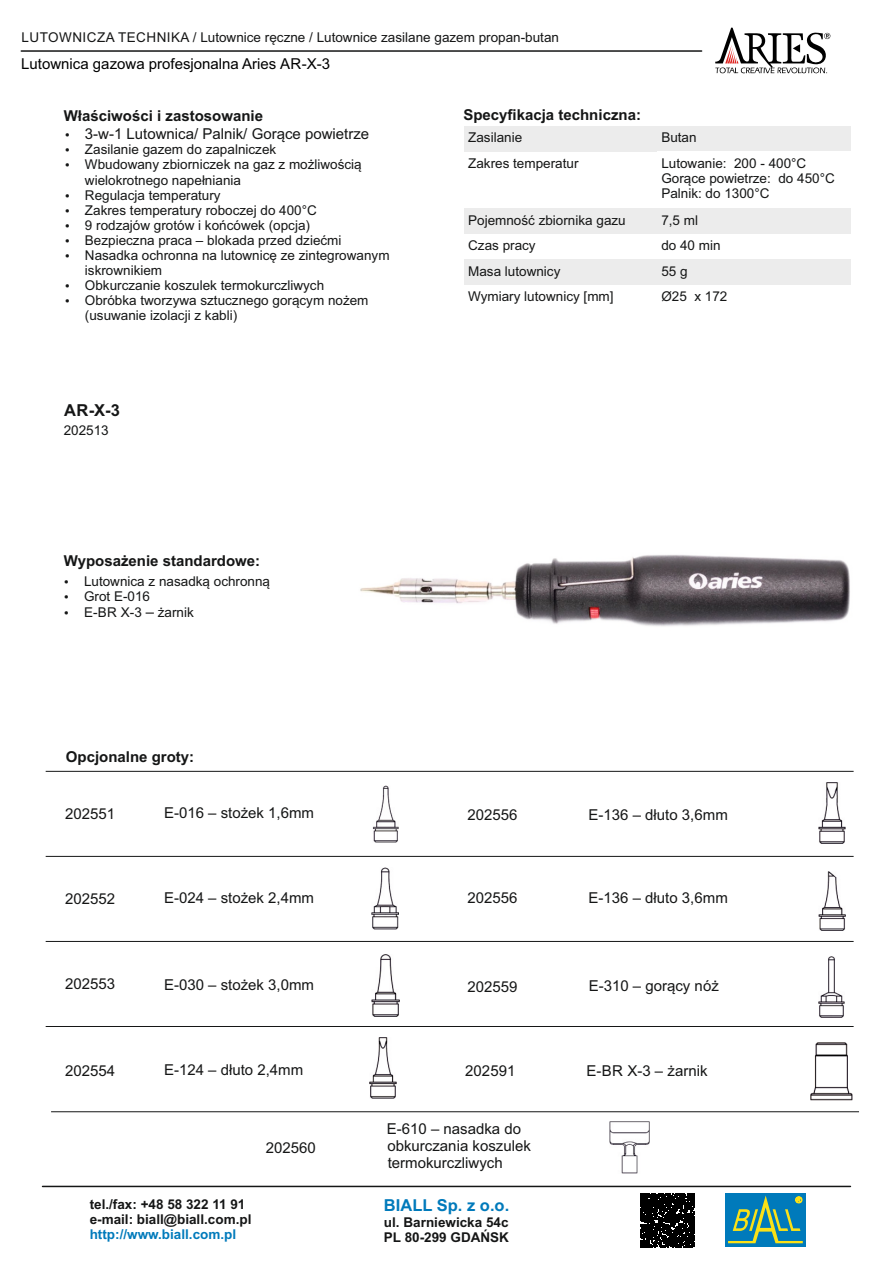
<style>
.page{position:relative;width:893px;height:1263px;background:#fff}
.page>*{position:absolute;margin:0;border:0;box-sizing:border-box;transform-origin:0 0}
.t1{font:700 16.5px "Arial";color:#007abb}
.t2{font:700 16.5px "Arial";color:#151616}
.t3{font:15px/16.8px "Arial";color:#151616}
.t4{font:700 15px "Arial";color:#151616}
.t5{font:15px "Arial";color:#000}
.t6{font:13.5px/15.1px "Arial";color:#151616}
.t7{font:700 13.5px/15.1px "Arial";color:#151616}
.t8{font:700 13.5px "Arial";color:#007abb}
.s1{font-size:15px}
</style>
<div class="page">
<img style="left:360px;top:555px;width:490px;height:72px">
<hr style="left:43px;top:1186px;width:807px;height:1px;background:#151616">
<div style="left:725px;top:1193px;width:81px;height:54px;background:#007abb"></div>
<svg style="left:728px;top:1195px;width:75px;height:48px"></svg>
<svg style="left:641px;top:1193px;width:53px;height:54px;background:#111"></svg>
<hr style="left:21px;top:50px;width:681px;height:2px;background:#151616">
<svg style="left:715px;top:28px;width:116px;height:46px"></svg>
<div style="left:464px;top:126px;width:193px;height:25px;background:#ececec"></div>
<div style="left:657px;top:126px;width:193px;height:25px;background:#ececec"></div>
<div style="left:464px;top:208px;width:193px;height:26px;background:#ececec"></div>
<div style="left:657px;top:208px;width:193px;height:26px;background:#ececec"></div>
<div style="left:464px;top:259px;width:193px;height:26px;background:#ececec"></div>
<div style="left:657px;top:259px;width:193px;height:26px;background:#ececec"></div>
<hr style="left:46px;top:771px;width:808px;height:1px;background:#151616">
<hr style="left:46px;top:856px;width:808px;height:1px;background:#151616">
<hr style="left:46px;top:941px;width:808px;height:1px;background:#151616">
<hr style="left:46px;top:1026px;width:808px;height:1px;background:#151616">
<img style="left:818px;top:956px;width:26px;height:61px">
<img style="left:372px;top:785px;width:26px;height:58px">
<img style="left:372px;top:867px;width:27px;height:63px">
<img style="left:371px;top:954px;width:28px;height:63px">
<img style="left:369px;top:1037px;width:27px;height:61px">
<img style="left:818px;top:782px;width:27px;height:61px">
<img style="left:818px;top:871px;width:27px;height:60px">
<hr style="left:51px;top:1111px;width:808px;height:1px;background:#151616">
<img style="left:610px;top:1121px;width:40px;height:52px">
<img style="left:810px;top:1042px;width:42px;height:58px">
<p class="t6" style="left:22px;top:31px;width:539px">LUTOWNICZA TECHNIKA / Lutownice ręczne / Lutownice zasilane gazem propan-butan</p>
<p class="t5" style="left:21px;top:58px;width:310px">Lutownica gazowa profesjonalna Aries AR-X-3</p>
<p class="t4" style="left:64px;top:110px;width:201px">Właściwości i zastosowanie</p>
<p class="t3" style="left:65px;top:127px;width:306px">• 3-w-1 Lutownica/ Palnik/ Gorące powietrze</p>
<p class="t6" style="left:65px;top:143px;width:213px">• Zasilanie gazem do zapalniczek</p>
<p class="t6" style="left:85px;top:158px;width:278px;text-indent:-20px">• Wbudowany zbiorniczek na gaz z możliwością wielokrotnego napełniania</p>
<p class="t6" style="left:65px;top:189px;width:158px">• Regulacja temperatury</p>
<p class="t6" style="left:65px;top:204px;width:254px">• Zakres temperatury roboczej do 400°C</p>
<p class="t6" style="left:65px;top:219px;width:247px">• 9 rodzajów grotów i końcówek (opcja)</p>
<p class="t6" style="left:65px;top:234px;width:278px">• Bezpieczna praca – blokada przed dziećmi</p>
<p class="t6" style="left:85px;top:249px;width:306px;text-indent:-20px">• Nasadka ochronna na lutownicę ze zintegrowanym iskrownikiem</p>
<p class="t6" style="left:65px;top:279px;width:261px">• Obkurczanie koszulek termokurczliwych</p>
<p class="t6" style="left:85px;top:294px;width:285px;text-indent:-20px">• Obróbka tworzywa sztucznego gorącym nożem (usuwanie izolacji z kabli)</p>
<p class="t4" style="left:463px;top:109px;width:179px">Specyfikacja techniczna:</p>
<p class="t6" style="left:468px;top:131px;width:56px">Zasilanie</p>
<p class="t6" style="left:661px;top:131px;width:37px">Butan</p>
<p class="t6" style="left:468px;top:157px;width:112px">Zakres temperatur</p>
<p class="t6" style="left:661px;top:157px;width:175px">Lutowanie: 200 - 400°C<br>Gorące powietrze: do 450°C<br>Palnik: do 1300°C</p>
<p class="t6" style="left:468px;top:214px;width:159px">Pojemność zbiornika gazu</p>
<p class="t6" style="left:661px;top:214px;width:38px">7,5 ml</p>
<p class="t6" style="left:468px;top:239px;width:69px">Czas pracy</p>
<p class="t6" style="left:661px;top:239px;width:61px">do 40 min</p>
<p class="t6" style="left:468px;top:265px;width:94px">Masa lutownicy</p>
<p class="t6" style="left:661px;top:265px;width:28px">55 g</p>
<p class="t6" style="left:468px;top:290px;width:147px">Wymiary lutownicy [mm]</p>
<p class="t6" style="left:661px;top:290px;width:68px">Ø25 x 172</p>
<p class="t2" style="left:64px;top:404px;width:57px">AR-X-3</p>
<p class="t6" style="left:64px;top:423px;width:47px">202513</p>
<p class="t4" style="left:64px;top:555px;width:198px">Wyposażenie standardowe:</p>
<p class="t6" style="left:64px;top:575px;width:208px">• Lutownica z nasadką ochronną</p>
<p class="t6" style="left:64px;top:590px;width:88px">• Grot E-016</p>
<p class="t6" style="left:64px;top:606px;width:132px">• E-BR X-3 <span class="s1">–</span> żarnik</p>
<p class="t4" style="left:66px;top:751px;width:130px">Opcjonalne groty:</p>
<p class="t3" style="left:65px;top:806px;width:52px">202551</p>
<p class="t3" style="left:164px;top:806px;width:152px">E-016 – stożek 1,6mm</p>
<p class="t3" style="left:467px;top:808px;width:52px">202556</p>
<p class="t3" style="left:589px;top:808px;width:141px">E-136 – dłuto 3,6mm</p>
<p class="t3" style="left:65px;top:891px;width:52px">202552</p>
<p class="t3" style="left:164px;top:890px;width:152px">E-024 – stożek 2,4mm</p>
<p class="t3" style="left:467px;top:890px;width:52px">202556</p>
<p class="t3" style="left:589px;top:890px;width:141px">E-136 – dłuto 3,6mm</p>
<p class="t3" style="left:65px;top:976px;width:52px">202553</p>
<p class="t3" style="left:164px;top:978px;width:152px">E-030 – stożek 3,0mm</p>
<p class="t3" style="left:467px;top:980px;width:52px">202559</p>
<p class="t3" style="left:589px;top:978px;width:132px">E-310 – gorący nóż</p>
<p class="t3" style="left:65px;top:1063px;width:52px">202554</p>
<p class="t3" style="left:164px;top:1062px;width:141px">E-124 – dłuto 2,4mm</p>
<p class="t3" style="left:266px;top:1140px;width:52px">202560</p>
<p class="t7" style="left:90px;top:1198px;width:163px">tel./fax: +48 58 322 11 91 e-mail: biall@biall.com.pl</p>
<p class="t8" style="left:90px;top:1229px;width:148px">http://www.biall.com.pl</p>
<p class="t3" style="left:465px;top:1064px;width:52px">202591</p>
<p class="t3" style="left:586px;top:1063px;width:123px">E-BR X-3 – żarnik</p>
<p class="t3" style="left:387px;top:1122px;width:145px">E-610 – nasadka do obkurczania koszulek termokurczliwych</p>
<p class="t1" style="left:384px;top:1199px;width:127px">BIALL Sp. z o.o.</p>
<p class="t7" style="left:384px;top:1215px;width:127px">ul. Barniewicka 54c<br>PL 80-299 GDAŃSK</p>
</div>
